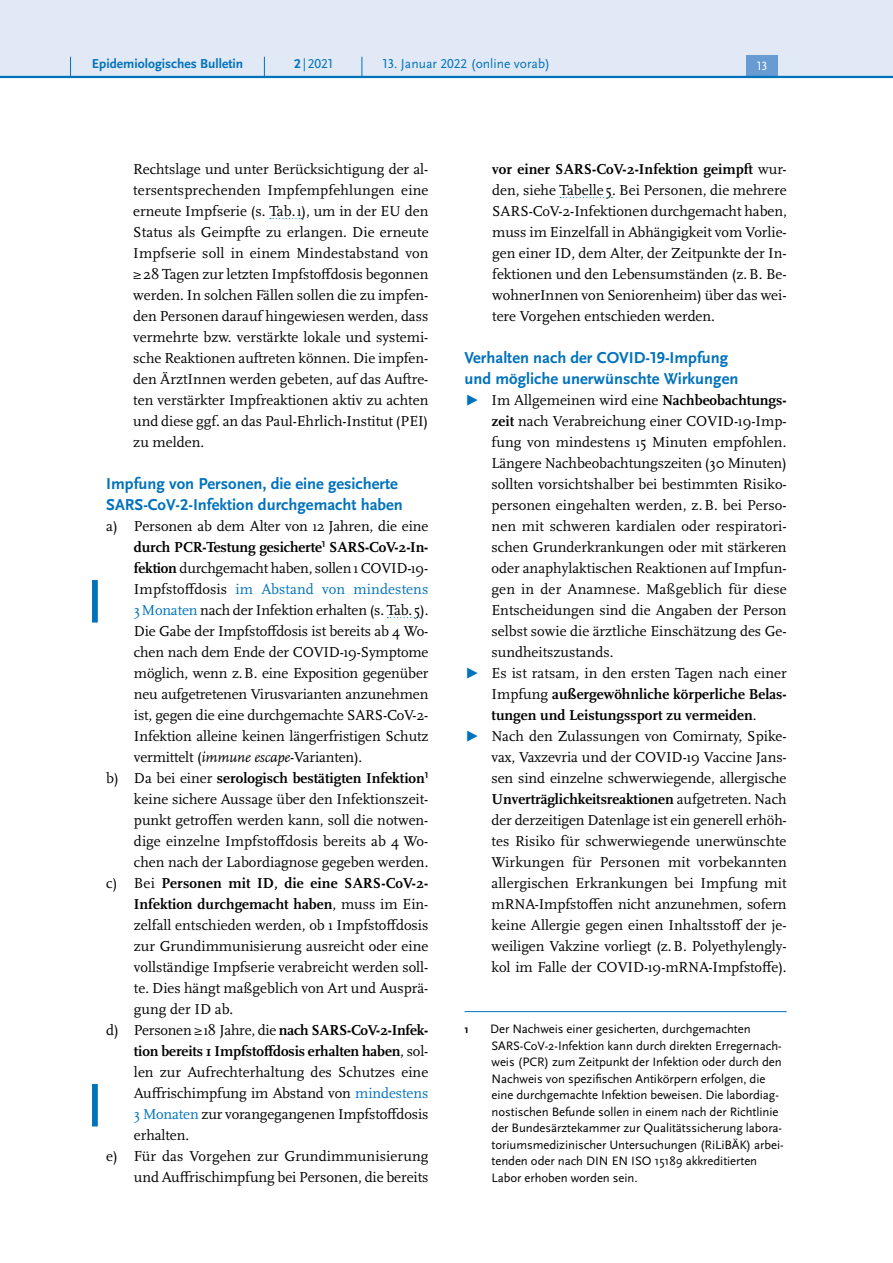
<style>
.page{position:relative;width:893px;height:1263px;background:#fff}
.page>*{position:absolute;margin:0;border:0;box-sizing:border-box;transform-origin:0 0}
.H4_-_Neu{font:700 16.5px/21px "Scala Sans Pro";color:#0072bc}
.P_-_Fließtext_Einzug{font:15px/21px "Scala Pro";letter-spacing:-.005em;color:#000;text-align:justify}
.P_-_Fließtext{font:15px/21px "Scala Pro";color:#000;text-align:justify}
.t1{font:700 15px/21px "Scala Pro";color:#000;text-align:justify}
.t2{font:13.5px "Scala Sans Pro";color:#0072bc}
.t3{font:700 13.5px "Scala Sans Pro";color:#0072bc}
.Fußnote{font:12.75px/16.5px "Scala Sans Pro";letter-spacing:-.005em;color:#000}
.t4{font:12.45px "Scala Sans Pro";color:#fff}
.Fußnote-2{font:700 11.25px "Scala Sans Pro";color:#000}
.s1{font-weight:700}
.s2{color:#0072bc}
.s3{font-style:italic}
.s4{font-family:"Scala Sans Pro";color:#0072bc}
.s5{font-family:"Scala Sans Pro";font-weight:400;color:#0072bc}
.s6{font-weight:400}
</style>
<div class="page">
<svg style="left:270px;top:218px;width:32px;height:1px"></svg>
<svg style="left:387px;top:617px;width:34px;height:1px"></svg>
<svg style="left:560px;top:197px;width:52px;height:1px"></svg>
<hr style="left:465px;top:1011px;width:322px;height:1px;background:#0072bc">
<svg style="left:92px;top:1084px;width:6px;height:42px"></svg>
<svg style="left:92px;top:580px;width:6px;height:42px"></svg>
<div style="left:0;top:0;width:893px;height:77px;background:#e1e8f6"></div>
<div style="left:746px;top:55px;width:32px;height:21px;background:#679bd2"></div>
<hr style="left:0;top:76px;width:893px;height:2px;background:#0072bc">
<svg style="left:70px;top:57px;width:1px;height:19px"></svg>
<svg style="left:264px;top:57px;width:1px;height:19px"></svg>
<svg style="left:362px;top:57px;width:1px;height:19px"></svg>
<p class="t3" style="left:92px;top:55px;width:153px">Epidemiologisches Bulletin</p>
<p class="t2" style="left:294px;top:55px;width:40px"><span class="s1">2</span> | 2021</p>
<p class="t2" style="left:383px;top:55px;width:169px">13. Januar 2022 (online vorab)</p>
<p class="t4" style="left:757px;top:59px;width:12px">13</p>
<p class="P_-_Fließtext_Einzug" style="left:133px;top:158px;width:297px">Rechtslage und unter Berücksichtigung der al&shy;tersentsprechenden Impfempfehlungen eine erneute Impfserie (s. Tab.1), um in der EU den Status als Geimpfte zu erlangen. Die erneute Impfserie soll in einem Mindestabstand von ≥28 Tagen zur letzten Impfstoffdosis begonnen werden. In solchen Fällen sollen die zu impfen&shy;den Personen darauf hingewiesen werden, dass vermehrte bzw. verstärkte lokale und systemi&shy;sche Reaktionen auftreten können. Die impfen&shy;den ÄrztInnen werden gebeten, auf das Auftre&shy;ten verstärkter Impfreaktionen aktiv zu achten und diese ggf. an das Paul-Ehrlich-Institut (PEI) zu melden.</p>
<h3 class="H4_-_Neu" style="left:106px;top:473px;width:298px">Impfung von Personen, die eine gesicherte<br>SARS-CoV-2-Infektion durchgemacht haben</h3>
<p class="P_-_Fließtext_Einzug" style="left:134px;top:515px;width:296px;text-indent:-28px">a) Personen ab dem Alter von 12 Jahren, die eine <span class="s1">durch PCR-Testung gesicherte</span><sup>1</sup> <span class="s1">SARS-CoV-2-In&shy;fektion</span> durchgemacht haben, sollen 1 COVID-19- Impfstoffdosis <span class="s2">im Abstand von mindestens 3Monaten</span> nach der Infektion erhalten (s. Tab.5).<br>Die Gabe der Impfstoffdosis ist bereits ab 4 Wo&shy;chen nach dem Ende der COVID-19-Symptome möglich, wenn z.B. eine Exposition gegenüber neu aufgetretenen Virusvarianten anzunehmen ist, gegen die eine durchgemachte SARS-CoV-2- Infektion alleine keinen längerfristigen Schutz vermittelt (<span class="s3">immune escape</span>-Varianten).</p>
<p class="P_-_Fließtext" style="left:134px;top:767px;width:296px;text-indent:-28px">b) Da bei einer <span class="s1">serologisch bestätigten Infektion</span><sup>1 </sup>keine sichere Aussage über den Infektionszeit&shy;punkt getroffen werden kann, soll die notwen&shy;dige einzelne Impfstoffdosis bereits ab 4 Wo&shy;chen nach der Labordiagnose gegeben werden.</p>
<p class="P_-_Fließtext" style="left:134px;top:872px;width:296px;text-indent:-28px">c) Bei <span class="s1">Personen mit ID, die eine SARS-CoV-2- Infektion durchgemacht haben</span>, muss im Ein&shy;zelfall entschieden werden, ob 1 Impfstoffdosis zur Grundimmunisierung ausreicht oder eine vollständige Impfserie verabreicht werden soll&shy;te. Dies hängt maßgeblich von Art und Ausprä&shy;gung der ID ab.</p>
<p class="P_-_Fließtext" style="left:134px;top:1019px;width:296px;text-indent:-28px">d) Personen ≥18 Jahre, die <span class="s1">nach SARS-CoV-2-Infek&shy;tion bereits 1 Impfstoffdosis erhalten haben</span>, sol&shy;len zur Aufrechterhaltung des Schutzes eine Auffrischimpfung im Abstand von <span class="s2">mindestens 3 Monaten</span> zur vorangegangenen Impfstoffdosis erhalten.</p>
<p class="P_-_Fließtext" style="left:106px;top:1145px;width:324px;text-align:right">e) Für das Vorgehen zur Grundimmunisierung und Auffrischimpfung bei Personen, die bereits</p>
<p class="P_-_Fließtext" style="left:492px;top:158px;width:296px"><span class="s1">vor einer SARS-CoV-2-Infektion geimpft</span> wur&shy;den, siehe Tabelle 5. Bei Personen, die mehrere SARS-CoV-2-Infektionen durchgemacht haben, muss im Einzelfall in Abhängigkeit vom Vorlie&shy;gen einer ID, dem Alter, der Zeitpunkte der In&shy;fektionen und den Lebensumständen (z.B. Be&shy;wohnerInnen von Seniorenheim) über das wei&shy;tere Vorgehen entschieden werden.</p>
<h4 class="H4_-_Neu" style="left:465px;top:347px;width:275px">Verhalten nach der COVID-19-Impfung und mögliche unerwünschte Wirkungen</h4>
<p class="P_-_Fließtext_Einzug" style="left:492px;top:389px;width:297px;text-indent:-27px"><span class="s4">▶</span> Im Allgemeinen wird eine <span class="s1">Nachbeobachtungs&shy;zeit</span> nach Verabreichung einer COVID-19-Imp&shy;fung von mindestens 15 Minuten empfohlen.<br>Längere Nachbeobachtungszeiten (30 Minuten) sollten vorsichtshalber bei bestimmten Risiko&shy;personen eingehalten werden, z.B. bei Perso&shy;nen mit schweren kardialen oder respiratori&shy;schen Grunderkrankungen oder mit stärkeren oder anaphylaktischen Reaktionen auf Impfun&shy;gen in der Anamnese. Maßgeblich für diese Entscheidungen sind die Angaben der Person selbst sowie die ärztliche Einschätzung des Ge&shy;sundheitszustands.</p>
<p class="t1" style="left:492px;top:662px;width:297px;text-indent:-27px"><span class="s5">▶</span> <span class="s6">Es ist ratsam, in den ersten Tagen nach einer Impfung</span> außergewöhnliche körperliche Belas&shy;tungen und Leistungssport zu vermeiden<span class="s6">.</span></p>
<p class="P_-_Fließtext_Einzug" style="left:492px;top:725px;width:297px;text-indent:-27px"><span class="s4">▶</span> Nach den Zulassungen von Comirnaty, Spike&shy;vax, Vaxzevria und der COVID-19 Vaccine Jans&shy;sen sind einzelne schwerwiegende, allergische <span class="s1">Unverträglichkeitsreaktionen</span> aufgetreten. Nach der derzeitigen Datenlage ist ein generell erhöh&shy;tes Risiko für schwerwiegende unerwünschte Wirkungen für Personen mit vorbekannten allergischen Erkrankungen bei Impfung mit mRNA-Impfstoffen nicht anzunehmen, sofern keine Allergie gegen einen Inhaltsstoff der je&shy;weiligen Vakzine vorliegt (z.B. Polyethylengly&shy;kol im Falle der COVID-19-mRNA-Impfstoffe).</p>
<p class="Fußnote-2" style="left:465px;top:1023px;width:6px">1</p>
<p class="Fußnote" style="left:490px;top:1021px;width:295px">Der Nachweis einer gesicherten, durchgemachten SARS-CoV-2-Infektion kann durch direkten Erregernach&shy;weis (PCR) zum Zeitpunkt der Infektion oder durch den Nachweis von spezifischen Antikörpern erfolgen, die eine durchgemachte Infektion beweisen. Die labordiag&shy;nostischen Befunde sollen in einem nach der Richtlinie der Bundesärztekammer zur Qualitätssicherung labora&shy;toriumsmedizinischer Untersuchungen (RiLiBÄK) arbei&shy;tenden oder nach DIN EN ISO 15189 akkreditierten Labor erhoben worden sein.</p>
</div>
